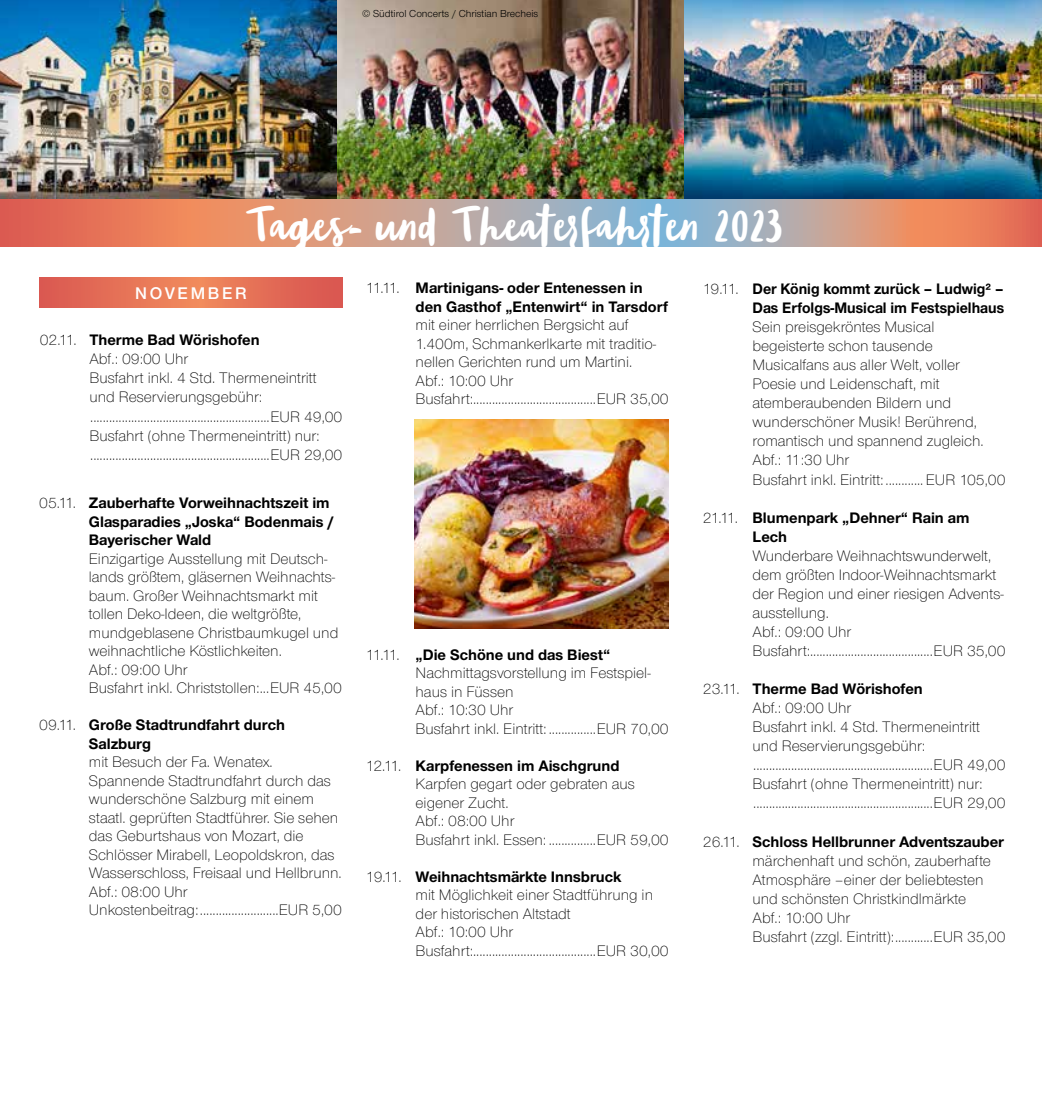
<style>
.page{position:relative;width:1042px;height:1098px;background:#fff}
.page>*{position:absolute;margin:0;border:0;box-sizing:border-box;transform-origin:0 0}
.t1{font:38.5px "Blog Script W00";color:#fff}
.t2{font:600 17.5px "Nimbus Sans Novus T";letter-spacing:.15em;color:#fff}
.t3{font:300 15.75px/18.6px "Nimbus Sans Novus T";color:#000}
.t4{font:700 15.75px/18.6px "Nimbus Sans Novus T";color:#000}
.t5{font:700 15.75px/19.1px "Nimbus Sans Novus T";color:#000;text-align:right;scale:.96 1}
.t6{font:10.5px "Nimbus Sans Novus T";color:#000}
.s1{font-weight:700}
.s2{font-weight:300}
</style>
<div class="page">
<svg style="left:0;top:198px;width:1042px;height:48px;background:#c69588"></svg>
<svg style="left:40px;top:277px;width:302px;height:30px;background:#e46f56"></svg>
<img style="left:0;top:0;width:1042px;height:198px">
<img style="left:414px;top:419px;width:254px;height:209px">
<p class="t6" style="left:362px;top:7px;width:178px">© Südtirol Concerts / Christian Brecheis</p>
<h1 class="t1" style="left:246px;top:203px;width:540px">Tages- und Theaterfahrten 2023</h1>
<p class="t2" style="left:135px;top:283px;width:113px">NOVEMBER</p>
<p class="t3" style="left:89px;top:330px;width:254px;line-height:19.1px;text-indent:-50px">02.11. <span class="s1">Therme Bad Wörishofen<br></span>Abf.: 09:00 Uhr<br>Busfahrt inkl. 4 Std. Thermeneintritt und Reservierungsgebühr: .........................................................EUR 49,00<br>Busfahrt (ohne Thermeneintritt) nur: .........................................................EUR 29,00</p>
<p class="t4" style="left:416px;top:278px;width:254px;text-indent:-50px"><span class="s2">11.11.</span> Martinigans- oder Entenessen in den Gasthof „Entenwirt“ in Tarsdorf</p>
<p class="t3" style="left:416px;top:315px;width:254px">mit einer herrlichen Bergsicht auf 1.400m, Schmankerlkarte mit traditio&shy;nellen Gerichten rund um Martini.<br>Abf.: 10:00 Uhr Busfahrt:.......................................EUR 35,00</p>
<p class="t5" style="left:703px;top:279px;width:315px"><span class="s2">19.11.</span> Der König kommt zurück – Ludwig² –<br>Das Erfolgs-Musical im Festspielhaus</p>
<p class="t3" style="left:752px;top:317px;width:254px;line-height:19.1px">Sein preisgekröntes Musical begeisterte schon tausende<br>Musicalfans aus aller Welt, voller<br>Poesie und Leidenschaft, mit atemberaubenden Bildern und wunderschöner Musik! Berührend, romantisch und spannend zugleich.<br>Abf.: 11:30 Uhr<br>Busfahrt inkl. Eintritt: ............ EUR 105,00</p>
<p class="t4" style="left:752px;top:507px;width:218px;line-height:19.1px;text-indent:-50px"><span class="s2">21.11.</span> Blumenpark „Dehner“ Rain am<br>Lech</p>
<p class="t3" style="left:752px;top:545px;width:254px;line-height:19.1px">Wunderbare Weihnachtswunderwelt, dem größten Indoor-Weihnachtsmarkt der Region und einer riesigen Advents&shy;ausstellung.<br>Abf.: 09:00 Uhr Busfahrt:.......................................EUR 35,00</p>
<p class="t3" style="left:752px;top:679px;width:254px;line-height:19.1px;text-indent:-50px">23.11. <span class="s1">Therme Bad Wörishofen<br></span>Abf.: 09:00 Uhr<br>Busfahrt inkl. 4 Std. Thermeneintritt und Reservierungsgebühr: .........................................................EUR 49,00<br>Busfahrt (ohne Thermeneintritt) nur: .........................................................EUR 29,00</p>
<p class="t3" style="left:752px;top:831px;width:254px;line-height:19.1px;text-indent:-50px">26.11. <span class="s1">Schloss Hellbrunner Adventszauber </span>märchenhaft und schön, zauberhafte Atmosphäre –einer der beliebtesten und schönsten Christkindlmärkte<br>Abf.: 10:00 Uhr<br>Busfahrt (zzgl. Eintritt): ............EUR 35,00</p>
<p class="t4" style="left:89px;top:493px;width:247px;text-indent:-50px"><span class="s2">05.11.</span> Zauberhafte Vorweihnachtszeit im<br>Glasparadies „Joska“ Bodenmais /<br>Bayerischer Wald</p>
<p class="t3" style="left:89px;top:549px;width:254px">Einzigartige Ausstellung mit Deutsch&shy;lands größtem, gläsernen Weihnachts&shy;baum. Großer Weihnachtsmarkt mit tollen Deko-Ideen, die weltgrößte, mundgeblasene Christbaumkugel und weihnachtliche Köstlichkeiten.<br>Abf.: 09:00 Uhr<br>Busfahrt inkl. Christstollen: ...EUR 45,00</p>
<p class="t4" style="left:89px;top:715px;width:198px;text-indent:-50px"><span class="s2">09.11.</span> Große Stadtrundfahrt durch<br>Salzburg</p>
<p class="t3" style="left:89px;top:752px;width:254px">mit Besuch der Fa. Wenatex.<br>Spannende Stadtrundfahrt durch das wunderschöne Salzburg mit einem staatl. geprüften Stadtführer. Sie sehen das Geburtshaus von Mozart, die Schlösser Mirabell, Leopoldskron, das Wasserschloss, Freisaal und Hellbrunn.<br>Abf.: 08:00 Uhr<br>Unkostenbeitrag: .........................EUR 5,00</p>
<p class="t3" style="left:416px;top:645px;width:254px;text-indent:-50px">11.11. <span class="s1">„Die Schöne und das Biest“<br></span>Nachmittagsvorstellung im Festspiel&shy;haus in Füssen<br>Abf.: 10:30 Uhr<br>Busfahrt inkl. Eintritt: ...............EUR 70,00</p>
<p class="t3" style="left:416px;top:755px;width:254px;text-indent:-50px">12.11. <span class="s1">Karpfenessen im Aischgrund<br></span>Karpfen gegart oder gebraten aus eigener Zucht.<br>Abf.: 08:00 Uhr<br>Busfahrt inkl. Essen: ...............EUR 59,00</p>
<p class="t3" style="left:416px;top:866px;width:254px;text-indent:-50px">19.11. <span class="s1">Weihnachtsmärkte Innsbruck<br></span>mit Möglichkeit einer Stadtführung in der historischen Altstadt<br>Abf.: 10:00 Uhr Busfahrt:.......................................EUR 30,00</p>
</div>
